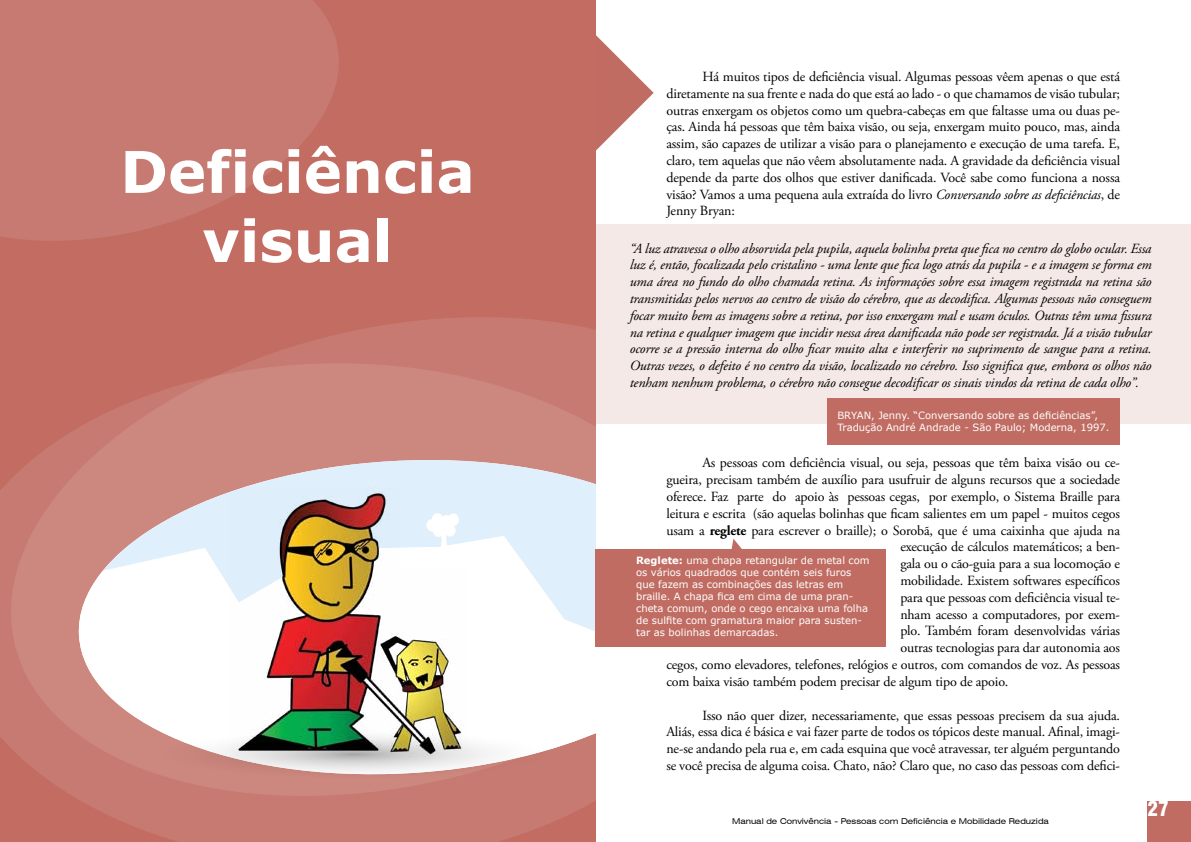
<style>
.page{position:relative;width:1191px;height:842px;background:#fff}
.page>*{position:absolute;margin:0;border:0;box-sizing:border-box;transform-origin:0 0}
.t1{font:700 57.6px/69.1px "Verdana";color:#fff;text-align:center}
.t2{font:900 condensed 20px "Swiss 721 BT";color:#fff}
.t3{font:14px/16.8px "Adobe Garamond Pro";letter-spacing:-.01em;color:#000;text-align:justify}
.t4{font:italic 14px/16.8px "Adobe Garamond Pro";letter-spacing:-.01em;color:#000;text-align:justify}
.t5{font:10px/12px "Verdana";color:#fff}
.t6{font:expanded 8px "Swiss 721 BT";color:#000}
.s1{font-style:italic}
.s2{font-weight:700}
</style>
<div class="page">
<svg style="left:595px;top:11px;width:58px;height:163px"></svg>
<div style="left:826px;top:398px;width:293px;height:47px;background:#c06c62"></div>
<div style="left:595px;top:224px;width:596px;height:199px;background:#f5e9e7"></div>
<div style="left:0;top:0;width:595px;height:842px;background:#c26c62"></div>
<svg style="left:0;top:480px;width:595px;height:362px;fill:#c77a71"></svg>
<svg style="left:11px;top:317px;width:584px;height:479px"></svg>
<svg style="left:0;top:0;width:339px;height:241px;fill:#c77a71"></svg>
<svg style="left:103px;top:451px;width:492px;height:85px"></svg>
<svg style="left:78px;top:536px;width:517px;height:247px;fill:#fff"></svg>
<svg style="left:159px;top:729px;width:388px;height:49px"></svg>
<img style="left:230px;top:488px;width:238px;height:272px">
<div style="left:1147px;top:801px;width:44px;height:41px;background:#c06c62"></div>
<div style="left:595px;top:549px;width:291px;height:97px;background:#c06c62"></div>
<svg style="left:731px;top:539px;width:11px;height:10px"></svg>
<h1 class="t1" style="left:120px;top:136px;width:356px">Deficiência visual</h1>
<p class="t3" style="left:666px;top:69px;width:455px;text-indent:36px">Há muitos tipos de deficiência visual. Algumas pessoas vêem apenas o que está diretamente na sua frente e nada do que está ao lado - o que chamamos de visão tubular; outras enxergam os objetos como um quebra-cabeças em que faltasse uma ou duas pe&shy;ças. Ainda há pessoas que têm baixa visão, ou seja, enxergam muito pouco, mas, ainda assim, são capazes de utilizar a visão para o planejamento e execução de uma tarefa. E, claro, tem aquelas que não vêem absolutamente nada. A gravidade da deficiência visual depende da parte dos olhos que estiver danificada. Você sabe como funciona a nossa visão? Vamos a uma pequena aula extraída do livro <span class="s1">Conversando sobre as deficiências</span>, de Jenny Bryan:</p>
<p class="t4" style="left:630px;top:240px;width:523px">“A luz atravessa o olho absorvida pela pupila, aquela bolinha preta que fica no centro do globo ocular. Essa luz é, então, focalizada pelo cristalino - uma lente que fica logo atrás da pupila - e a imagem se forma em uma área no fundo do olho chamada retina. As informações sobre essa imagem registrada na retina são transmitidas pelos nervos ao centro de visão do cérebro, que as decodifica. Algumas pessoas não conseguem focar muito bem as imagens sobre a retina, por isso enxergam mal e usam óculos. Outras têm uma fissura na retina e qualquer imagem que incidir nessa área danificada não pode ser registrada. Já a visão tubular ocorre se a pressão interna do olho ficar muito alta e interferir no suprimento de sangue para a retina.<br>Outras vezes, o defeito é no centro da visão, localizado no cérebro. Isso significa que, embora os olhos não tenham nenhum problema, o cérebro não consegue decodificar os sinais vindos da retina de cada olho”.</p>
<p class="t5" style="left:837px;top:409px;width:273px">BRYAN, Jenny. “Conversando sobre as deficiências”,<br>Tradução André Andrade - São Paulo; Moderna, 1997.</p>
<p class="t3" style="left:702px;top:455px;width:419px">As pessoas com deficiência visual, ou seja, pessoas que têm baixa visão ou ce-</p>
<p class="t3" style="left:666px;top:472px;width:455px">gueira, precisam também de auxílio para usufruir de alguns recursos que a sociedade</p>
<p class="t3" style="left:666px;top:489px;width:455px">oferece. Faz parte do apoio às pessoas cegas, por exemplo, o Sistema Braille para</p>
<p class="t3" style="left:666px;top:505px;width:455px">leitura e escrita (são aquelas bolinhas que ficam salientes em um papel - muitos cegos</p>
<p class="t3" style="left:666px;top:522px;width:455px">usam a <span class="s2">reglete</span> para escrever o braille); o Sorobã, que é uma caixinha que ajuda na</p>
<p class="t3" style="left:900px;top:539px;width:221px">execução de cálculos matemáticos; a ben-</p>
<p class="t3" style="left:900px;top:556px;width:221px">gala ou o cão-guia para a sua locomoção e</p>
<p class="t3" style="left:900px;top:573px;width:221px">mobilidade. Existem softwares específicos</p>
<p class="t3" style="left:900px;top:589px;width:221px">para que pessoas com deficiência visual te-</p>
<p class="t3" style="left:900px;top:606px;width:221px">nham acesso a computadores, por exem-</p>
<p class="t3" style="left:900px;top:623px;width:221px">plo. Também foram desenvolvidas várias</p>
<p class="t3" style="left:900px;top:640px;width:221px">outras tecnologias para dar autonomia aos</p>
<p class="t3" style="left:666px;top:657px;width:455px">cegos, como elevadores, telefones, relógios e outros, com comandos de voz. As pessoas</p>
<p class="t3" style="left:666px;top:673px;width:343px">com baixa visão também podem precisar de algum tipo de apoio.</p>
<p class="t3" style="left:666px;top:707px;width:455px;text-indent:36px">Isso não quer dizer, necessariamente, que essas pessoas precisem da sua ajuda.<br>Aliás, essa dica é básica e vai fazer parte de todos os tópicos deste manual. Afinal, imagi&shy;ne-se andando pela rua e, em cada esquina que você atravessar, ter alguém perguntando se você precisa de alguma coisa. Chato, não? Claro que, no caso das pessoas com defici-</p>
<p class="t5" style="left:636px;top:555px;width:235px"><span class="s2">Reglete:</span> uma chapa retangular de metal com os vários quadrados que contém seis furos que fazem as combinações das letras em braille. A chapa fica em cima de uma pran&shy;cheta comum, onde o cego encaixa uma folha de sulfite com gramatura maior para susten&shy;tar as bolinhas demarcadas.</p>
<p class="t6" style="left:732px;top:816px;width:318px">Manual de Convivência - Pessoas com Deficiência e Mobilidade Reduzida</p>
<h2 class="t2" style="left:1147px;top:797px;width:23px">27</h2>
</div>
